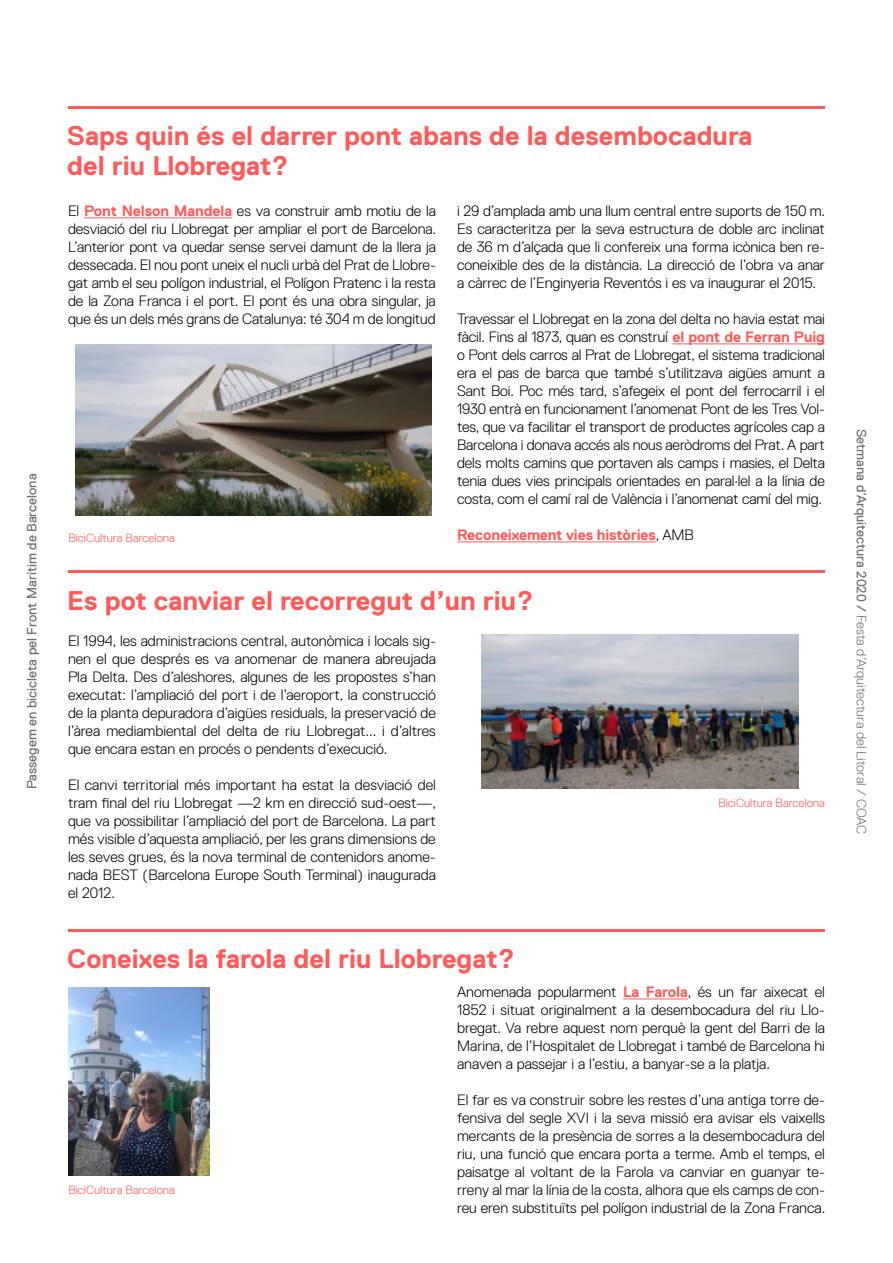
<style>
.page{position:relative;width:893px;height:1263px;background:#fff}
.page>*{position:absolute;margin:0;border:0;box-sizing:border-box;transform-origin:0 0}
.t1{font:700 27px/30px "Replica Pro";color:#ff5a5a}
.t2{font:300 15px/18px "Replica Pro";letter-spacing:-.005em;color:#000;text-align:justify}
.t3{font:700 15px "Replica Pro";letter-spacing:-.01em;color:#ff5a5a}
.t4{font:300 13.5px "Replica Pro";color:#706f6f}
.t5{font:13.5px "Replica Pro";color:#706f6f}
.t6{font:300 12px "Replica Pro";color:#ff5a5a}
.s1{font-weight:700;color:#ff5a5a}
.s2{font-weight:300;color:#000}
.s3{font-weight:400}
</style>
<div class="page">
<hr style="left:623px;top:999px;width:65px;height:1px;background:#ff5a5a">
<hr style="left:84px;top:218px;width:148px;height:1px;background:#ff5a5a">
<hr style="left:673px;top:344px;width:152px;height:1px;background:#ff5a5a">
<hr style="left:457px;top:542px;width:199px;height:1px;background:#ff5a5a">
<img style="left:75px;top:345px;width:356px;height:171px">
<hr style="left:68px;top:106px;width:757px;height:2px;background:#ff5a5a">
<hr style="left:68px;top:571px;width:757px;height:2px;background:#ff5a5a">
<hr style="left:68px;top:929px;width:757px;height:2px;background:#ff5a5a">
<img style="left:482px;top:634px;width:316px;height:155px">
<img style="left:68px;top:987px;width:142px;height:189px">
<p class="t5" style="left:24px;top:789px;width:317px;rotate:-90deg">Passegem en bicicleta pel Front Marítim de Barcelona</p>
<h1 class="t1" style="left:67px;top:121px;width:687px">Saps quin és el darrer pont abans de la desembocadura del riu Llobregat?</h1>
<p class="t2" style="left:68px;top:201px;width:370px">El <span class="s1">Pont Nelson Mandela</span> es va construir amb motiu de la desviació del riu Llobregat per ampliar el port de Barcelona.<br>L’anterior pont va quedar sense servei damunt de la llera ja dessecada. El nou pont uneix el nucli urbà del Prat de Llobre&shy;gat amb el seu polígon industrial, el Polígon Pratenc i la resta de la Zona Franca i el port. El pont és una obra singular, ja que és un dels més grans de Catalunya: té 304 m de longitud</p>
<p class="t2" style="left:457px;top:201px;width:370px">i 29 d’amplada amb una llum central entre suports de 150 m.<br>Es caracteritza per la seva estructura de doble arc inclinat de 36 m d’alçada que li confereix una forma icònica ben re&shy;coneixible des de la distància. La direcció de l’obra va anar a càrrec de l’Enginyeria Reventós i es va inaugurar el 2015.</p>
<p class="t2" style="left:457px;top:309px;width:369px">Travessar el Llobregat en la zona del delta no havia estat mai fàcil. Fins al 1873, quan es construí <span class="s1">el pont de Ferran Puig </span>o Pont dels carros al Prat de Llobregat, el sistema tradicional era el pas de barca que també s’utilitzava aigües amunt a Sant Boi. Poc més tard, s’afegeix el pont del ferrocarril i el 1930 entrà en funcionament l’anomenat Pont de les Tres Vol&shy;tes, que va facilitar el transport de productes agrícoles cap a Barcelona i donava accés als nous aeròdroms del Prat. A part dels molts camins que portaven als camps i masies, el Delta tenia dues vies principals orientades en paral·lel a la línia de costa, com el camí ral de València i l’anomenat camí del mig.</p>
<p class="t3" style="left:457px;top:526px;width:238px">Reconeixement vies històries<span class="s2">, AMB</span></p>
<p class="t6" style="left:68px;top:531px;width:108px">BiciCultura Barcelona</p>
<h1 class="t1" style="left:67px;top:586px;width:468px">Es pot canviar el recorregut d’un riu?</h1>
<p class="t2" style="left:68px;top:632px;width:369px">El 1994, les administracions central, autonòmica i locals sig&shy;nen el que després es va anomenar de manera abreujada Pla Delta. Des d’aleshores, algunes de les propostes s’han executat: l’ampliació del port i de l’aeroport, la construcció de la planta depuradora d’aigües residuals, la preservació de l’àrea mediambiental del delta de riu Llobregat... i d’altres que encara estan en procés o pendents d’execució.</p>
<p class="t2" style="left:68px;top:776px;width:370px">El canvi territorial més important ha estat la desviació del tram final del riu Llobregat —2 km en direcció sud-oest—, que va possibilitar l’ampliació del port de Barcelona. La part més visible d’aquesta ampliació, per les grans dimensions de les seves grues, és la nova terminal de contenidors anome&shy;nada BEST (Barcelona Europe South Terminal) inaugurada el 2012.</p>
<h1 class="t1" style="left:67px;top:944px;width:449px">Coneixes la farola del riu Llobregat?</h1>
<p class="t6" style="left:718px;top:796px;width:108px">BiciCultura Barcelona</p>
<p class="t6" style="left:68px;top:1183px;width:108px">BiciCultura Barcelona</p>
<p class="t2" style="left:457px;top:982px;width:369px">Anomenada popularment <span class="s1">La Farola</span>, és un far aixecat el 1852 i situat originalment a la desembocadura del riu Llo&shy;bregat. Va rebre aquest nom perquè la gent del Barri de la Marina, de l’Hospitalet de Llobregat i també de Barcelona hi anaven a passejar i a l’estiu, a banyar-se a la platja.</p>
<p class="t2" style="left:457px;top:1090px;width:370px">El far es va construir sobre les restes d’una antiga torre de&shy;fensiva del segle XVI i la seva missió era avisar els vaixells mercants de la presència de sorres a la desembocadura del riu, una funció que encara porta a terme. Amb el temps, el paisatge al voltant de la Farola va canviar en guanyar te&shy;rreny al mar la línia de la costa, alhora que els camps de con&shy;reu eren substituïts pel polígon industrial de la Zona Franca.</p>
<p class="t4" style="left:869px;top:429px;width:407px;rotate:90deg"><span class="s3">Setmana d’Arquitectura 2020 /</span> Festa d’Arquitectura del Litoral / COAC</p>
</div>
